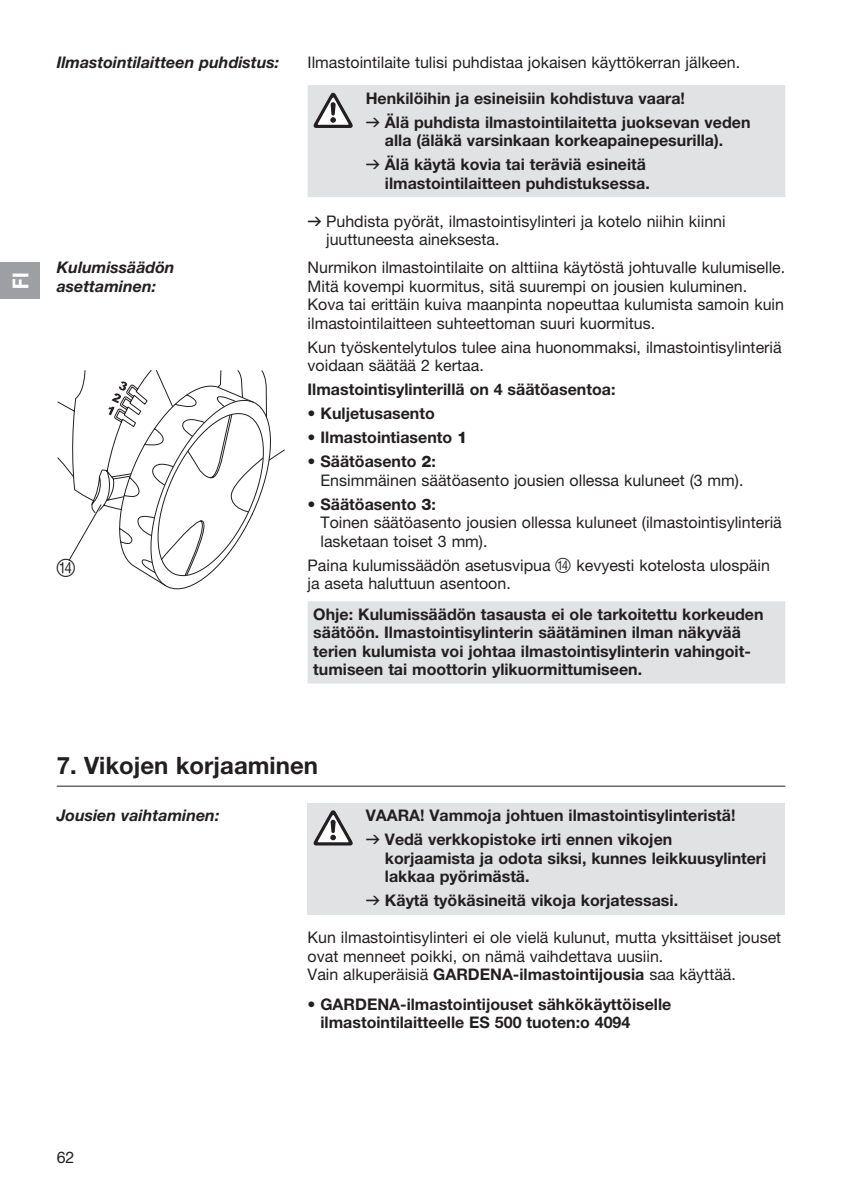
<style>
.page{position:relative;width:842px;height:1191px;background:#fff}
.page>*{position:absolute;margin:0;border:0;box-sizing:border-box;transform-origin:0 0}
.t1{font:700 24px "GARDENA Pro";color:#231f20}
.t2{font:24px "Ziffern";color:#231f20}
.t3{font:22px "GARDENA Pro Bo Cond";color:#fff}
.t4{font:16px/18.4px "GARDENA Pro";color:#231f20}
.t5{font:700 16px/18.4px "GARDENA Pro";color:#231f20}
.t6{font:italic 700 16px/18.4px "GARDENA Pro";color:#231f20}
.s1{font-family:"Formdruck";font-weight:400}
.s2{font-family:"Formdruck"}
.s3{font-weight:800}
.s4{font-weight:700}
.s5{font-family:"Ziffern";font-size:20px}
.s6{font-weight:400}
</style>
<div class="page">
<svg style="left:308px;top:85px;width:477px;height:598px"></svg>
<svg style="left:314px;top:93px;width:39px;height:35px"></svg>
<svg style="left:57px;top:370px;width:228px;height:220px"></svg>
<div style="left:58px;top:560px;width:17px;height:17px;background:#fff;border-radius:50%"></div>
<div style="left:308px;top:802px;width:477px;height:112px;background:#e1e2e4"></div>
<hr style="left:57px;top:785px;width:728px;height:1px;background:#231f20">
<svg style="left:314px;top:810px;width:39px;height:35px"></svg>
<div style="left:0;top:262px;width:40px;height:37px;background:#9d9fa2"></div>
<h2 class="t3" style="left:7px;top:289px;width:17px;rotate:-90deg">FI</h2>
<p class="t6" style="left:57px;top:53px;width:224px">Ilmastointilaitteen puhdistus:</p>
<p class="t4" style="left:308px;top:53px;width:434px">Ilmastointilaite tulisi puhdistaa jokaisen käyttökerran jälkeen.</p>
<p class="t5" style="left:366px;top:86px;width:386px;line-height:24px">Henkilöihin ja esineisiin kohdistuva vaara!<br><span class="s1">v</span> Älä puhdista ilmastointilaitetta juoksevan veden</p>
<p class="t5" style="left:366px;top:128px;width:359px;line-height:24px;text-indent:19px">alla (äläkä varsinkaan korkeapainepesurilla). <span class="s1">v</span> Älä käytä kovia tai teräviä esineitä</p>
<p class="t5" style="left:385px;top:173px;width:266px">ilmastointilaitteen puhdistuksessa.</p>
<p class="t4" style="left:326px;top:211px;width:401px;text-indent:-19px"><span class="s2">v</span> Puhdista pyörät, ilmastointisylinteri ja kotelo niihin kiinni juuttuneesta aineksesta.</p>
<p class="t6" style="left:57px;top:258px;width:119px">Kulumissäädön asettaminen:</p>
<p class="t4" style="left:308px;top:258px;width:479px">Nurmikon ilmastointilaite on alttiina käytöstä johtuvalle kulumiselle.<br>Mitä kovempi kuormitus, sitä suurempi on jousien kuluminen.<br>Kova tai erittäin kuiva maanpinta nopeuttaa kulumista samoin kuin ilmastointilaitteen suhteettoman suuri kuormitus.</p>
<p class="t4" style="left:308px;top:338px;width:476px">Kun työskentelytulos tulee aina huonommaksi, ilmastointisylinteriä voidaan säätää 2 kertaa.</p>
<p class="t5" style="left:308px;top:380px;width:309px">Ilmastointisylinterillä on 4 säätöasentoa:</p>
<p class="t5" style="left:308px;top:404px;width:129px">• Kuljetusasento</p>
<p class="t5" style="left:308px;top:428px;width:161px">• Ilmastointiasento <span class="s3">1</span></p>
<p class="t4" style="left:320px;top:452px;width:424px;text-indent:-13px"><span class="s4">• Säätöasento</span> <span class="s3">2</span><span class="s4">:<br></span>Ensimmäinen säätöasento jousien ollessa kuluneet (3 mm).</p>
<p class="t4" style="left:320px;top:495px;width:463px;text-indent:-13px"><span class="s4">• Säätöasento</span> <span class="s3">3</span><span class="s4">:<br></span>Toinen säätöasento jousien ollessa kuluneet (ilmastointisylinteriä lasketaan toiset 3 mm).</p>
<p class="t4" style="left:308px;top:555px;width:464px">Paina kulumissäädön asetusvipua <span class="s5">D</span> kevyesti kotelosta ulospäin ja aseta haluttuun asentoon.</p>
<p class="t5" style="left:313px;top:604px;width:452px">Ohje: Kulumissäädön tasausta ei ole tarkoitettu korkeuden säätöön. Ilmastointisylinterin säätäminen ilman näkyvää terien kulumista voi johtaa ilmastointisylinterin vahingoit&shy;tumiseen tai moottorin ylikuormittumiseen.</p>
<h1 class="t2" style="left:57px;top:555px;width:21px">D</h1>
<h1 class="t1" style="left:57px;top:751px;width:263px">7. Vikojen korjaaminen</h1>
<p class="t6" style="left:57px;top:806px;width:164px">Jousien vaihtaminen:</p>
<p class="t5" style="left:366px;top:803px;width:371px;line-height:24px">VAARA! Vammoja johtuen ilmastointisylinteristä! <span class="s1">v</span> Vedä verkkopistoke irti ennen vikojen</p>
<p class="t5" style="left:385px;top:848px;width:383px">korjaamista ja odota siksi, kunnes leikkuusylinteri lakkaa pyörimästä.</p>
<p class="t5" style="left:366px;top:891px;width:314px"><span class="s1">v</span> Käytä työkäsineitä vikoja korjatessasi.</p>
<p class="t4" style="left:308px;top:928px;width:475px">Kun ilmastointisylinteri ei ole vielä kulunut, mutta yksittäiset jouset ovat menneet poikki, on nämä vaihdettava uusiin.<br>Vain alkuperäisiä <span class="s4">GARDENA-ilmastointijousia</span> saa käyttää.</p>
<p class="t5" style="left:320px;top:994px;width:352px;text-indent:-13px"><span class="s6">•</span> GARDENA-ilmastointijouset sähkökäyttöiselle ilmastointilaitteelle ES 500 tuoten:o 4094</p>
<p class="t4" style="left:57px;top:1147px;width:19px">62</p>
</div>
